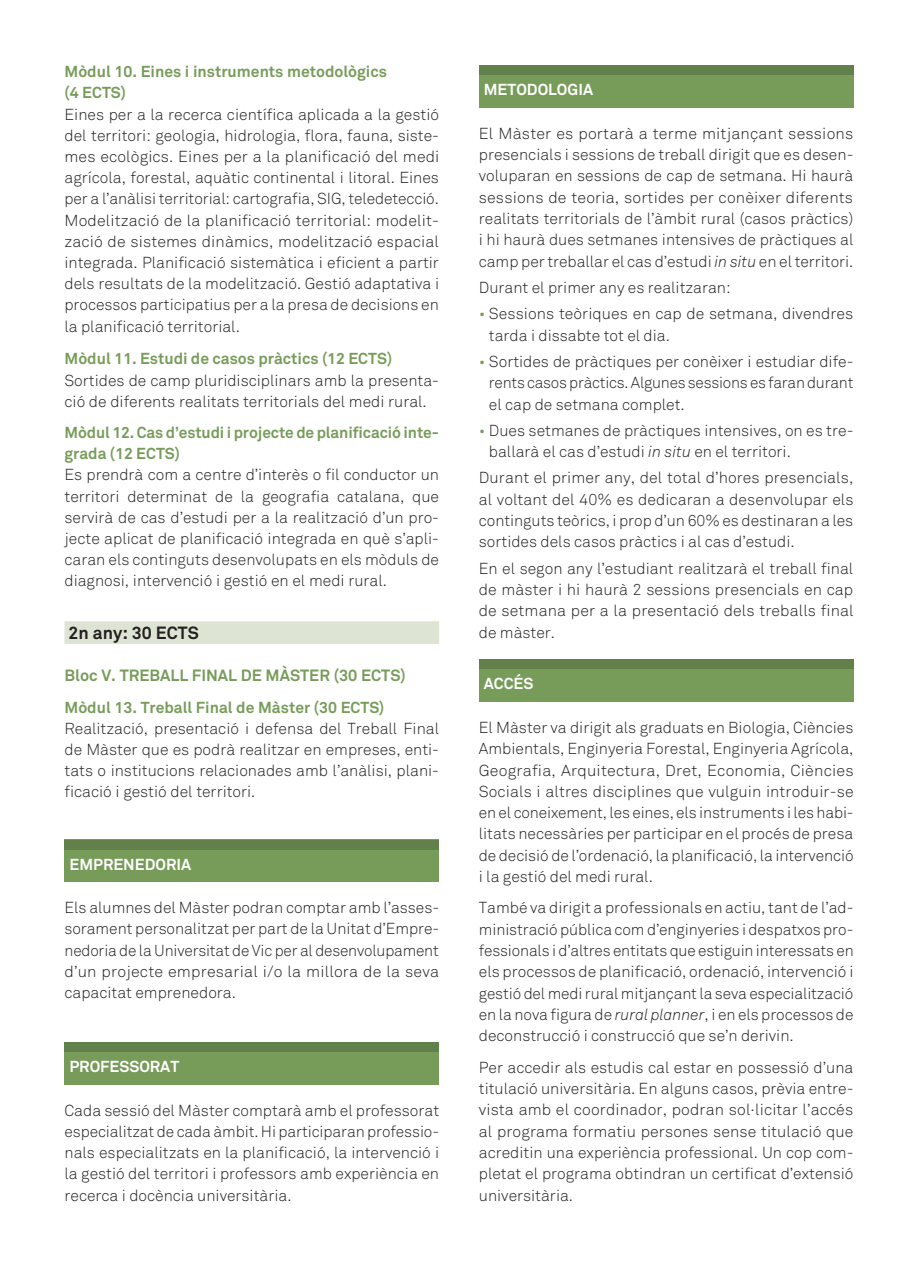
<style>
.page{position:relative;width:918px;height:1265px;background:#fff}
.page>*{position:absolute;margin:0;border:0;box-sizing:border-box;transform-origin:0 0}
.t1{font:700 17.5px "Akkurat";color:#231f20}
.t2{font:700 16.1px "Akkurat";color:#779c5a}
.t3{font:300 15.75px/21.3px "Akkurat";color:#231f20;text-align:justify}
.t4{font:700 15.75px/21.2px "Akkurat";color:#779c5a}
.t5{font:700 15.75px "Akkurat";color:#fff}
.s1{font-style:italic}
.s2{color:#779c5a}
</style>
<div class="page">
<div style="left:64px;top:621px;width:375px;height:23px;background:#dee4d4"></div>
<div style="left:64px;top:840px;width:375px;height:42px;background:#779c5a"></div>
<div style="left:64px;top:840px;width:375px;height:10px;background:#61804a"></div>
<div style="left:64px;top:1042px;width:375px;height:43px;background:#779c5a"></div>
<div style="left:64px;top:1042px;width:375px;height:10px;background:#61804a"></div>
<div style="left:479px;top:65px;width:374px;height:42px;background:#779c5a"></div>
<div style="left:479px;top:65px;width:374px;height:10px;background:#61804a"></div>
<div style="left:479px;top:659px;width:374px;height:43px;background:#779c5a"></div>
<div style="left:479px;top:659px;width:374px;height:10px;background:#61804a"></div>
<p class="t4" style="left:64px;top:61px;width:324px">Mòdul 10. Eines i instruments metodològics (4 ECTS)</p>
<p class="t3" style="left:64px;top:103px;width:376px">Eines per a la recerca científica aplicada a la gestió del territori: geologia, hidrologia, flora, fauna, siste&shy;mes ecològics. Eines per a la planificació del medi agrícola, forestal, aquàtic continental i litoral. Eines per a l’anàlisi territorial: cartografia, SIG, teledetecció.<br>Modelització de la planificació territorial: modelit&shy;zació de sistemes dinàmics, modelització espacial integrada. Planificació sistemàtica i eficient a partir dels resultats de la modelització. Gestió adaptativa i processos participatius per a la presa de decisions en la planificació territorial.</p>
<p class="t4" style="left:64px;top:348px;width:329px">Mòdul 11. Estudi de casos pràctics (12 ECTS)</p>
<p class="t3" style="left:64px;top:369px;width:376px">Sortides de camp pluridisciplinars amb la presenta&shy;ció de diferents realitats territorials del medi rural.</p>
<p class="t4" style="left:64px;top:422px;width:376px">Mòdul 12. Cas d’estudi i projecte de planificació inte&shy;grada (12 ECTS)</p>
<p class="t3" style="left:64px;top:464px;width:376px">Es prendrà com a centre d’interès o fil conductor un territori determinat de la geografia catalana, que servirà de cas d’estudi per a la realització d’un pro&shy;jecte aplicat de planificació integrada en què s’apli&shy;caran els continguts desenvolupats en els mòduls de diagnosi, intervenció i gestió en el medi rural.</p>
<p class="t1" style="left:69px;top:621px;width:132px">2n any: 30 ECTS</p>
<p class="t2" style="left:64px;top:666px;width:343px">Bloc V. TREBALL FINAL DE MÀSTER (30 ECTS)</p>
<p class="t4" style="left:64px;top:696px;width:321px">Mòdul 13. Treball Final de Màster (30 ECTS)</p>
<p class="t3" style="left:64px;top:717px;width:376px">Realització, presentació i defensa del Treball Final de Màster que es podrà realitzar en empreses, enti&shy;tats o institucions relacionades amb l’anàlisi, plani&shy;ficació i gestió del territori.</p>
<p class="t5" style="left:69px;top:854px;width:123px">EMPRENEDORIA</p>
<p class="t3" style="left:64px;top:897px;width:376px">Els alumnes del Màster podran comptar amb l’asses&shy;sorament personalitzat per part de la Unitat d’Empre&shy;nedoria de la Universitat de Vic per al desenvolupament d’un projecte empresarial i/o la millora de la seva capacitat emprenedora.</p>
<p class="t5" style="left:69px;top:1057px;width:111px">PROFESSORAT</p>
<p class="t3" style="left:64px;top:1099px;width:376px;text-align:left">Cada sessió del Màster comptarà amb el professorat especialitzat de cada àmbit. Hi participaran professio&shy;nals especialitzats en la planificació, la intervenció i la gestió del territori i professors amb experiència en recerca i docència universitària.</p>
<p class="t5" style="left:484px;top:80px;width:111px">METODOLOGIA</p>
<p class="t3" style="left:479px;top:122px;width:376px">El Màster es portarà a terme mitjançant sessions presencials i sessions de treball dirigit que es desen&shy;voluparan en sessions de cap de setmana. Hi haurà sessions de teoria, sortides per conèixer diferents realitats territorials de l’àmbit rural (casos pràctics) i hi haurà dues setmanes intensives de pràctiques al camp per treballar el cas d’estudi <span class="s1">in situ</span> en el territori.</p>
<p class="t3" style="left:479px;top:277px;width:253px">Durant el primer any es realitzaran:</p>
<p class="t3" style="left:489px;top:303px;width:366px;text-indent:-10px"><span class="s2">•</span> Sessions teòriques en cap de setmana, divendres tarda i dissabte tot el dia.</p>
<p class="t3" style="left:489px;top:350px;width:366px;text-indent:-10px"><span class="s2">•</span> Sortides de pràctiques per conèixer i estudiar dife&shy;rents casos pràctics. Algunes sessions es faran durant el cap de setmana complet.</p>
<p class="t3" style="left:489px;top:419px;width:366px;text-indent:-10px"><span class="s2">•</span> Dues setmanes de pràctiques intensives, on es tre&shy;ballarà el cas d’estudi <span class="s1">in situ</span> en el territori.</p>
<p class="t3" style="left:479px;top:467px;width:376px">Durant el primer any, del total d’hores presencials, al voltant del 40% es dedicaran a desenvolupar els continguts teòrics, i prop d’un 60% es destinaran a les sortides dels casos pràctics i al cas d’estudi.</p>
<p class="t3" style="left:479px;top:557px;width:376px">En el segon any l’estudiant realitzarà el treball final de màster i hi haurà 2 sessions presencials en cap de setmana per a la presentació dels treballs final de màster.</p>
<p class="t5" style="left:484px;top:674px;width:51px">ACCÉS</p>
<p class="t3" style="left:479px;top:716px;width:376px">El Màster va dirigit als graduats en Biologia, Ciències Ambientals, Enginyeria Forestal, Enginyeria Agrícola, Geografia, Arquitectura, Dret, Economia, Ciències Socials i altres disciplines que vulguin introduir-se en el coneixement, les eines, els instruments i les habi&shy;litats necessàries per participar en el procés de presa de decisió de l’ordenació, la planificació, la intervenció i la gestió del medi rural.</p>
<p class="t3" style="left:479px;top:897px;width:376px">També va dirigit a professionals en actiu, tant de l’ad&shy;ministració pública com d’enginyeries i despatxos pro&shy;fessionals i d’altres entitats que estiguin interessats en els processos de planificació, ordenació, intervenció i gestió del medi rural mitjançant la seva especialització en la nova figura de <span class="s1">rural planner</span>, i en els processos de deconstrucció i construcció que se’n derivin.</p>
<p class="t3" style="left:479px;top:1056px;width:376px">Per accedir als estudis cal estar en possessió d’una titulació universitària. En alguns casos, prèvia entre&shy;vista amb el coordinador, podran sol·licitar l’accés al programa formatiu persones sense titulació que acreditin una experiència professional. Un cop com&shy;pletat el programa obtindran un certificat d’extensió universitària.</p>
</div>
